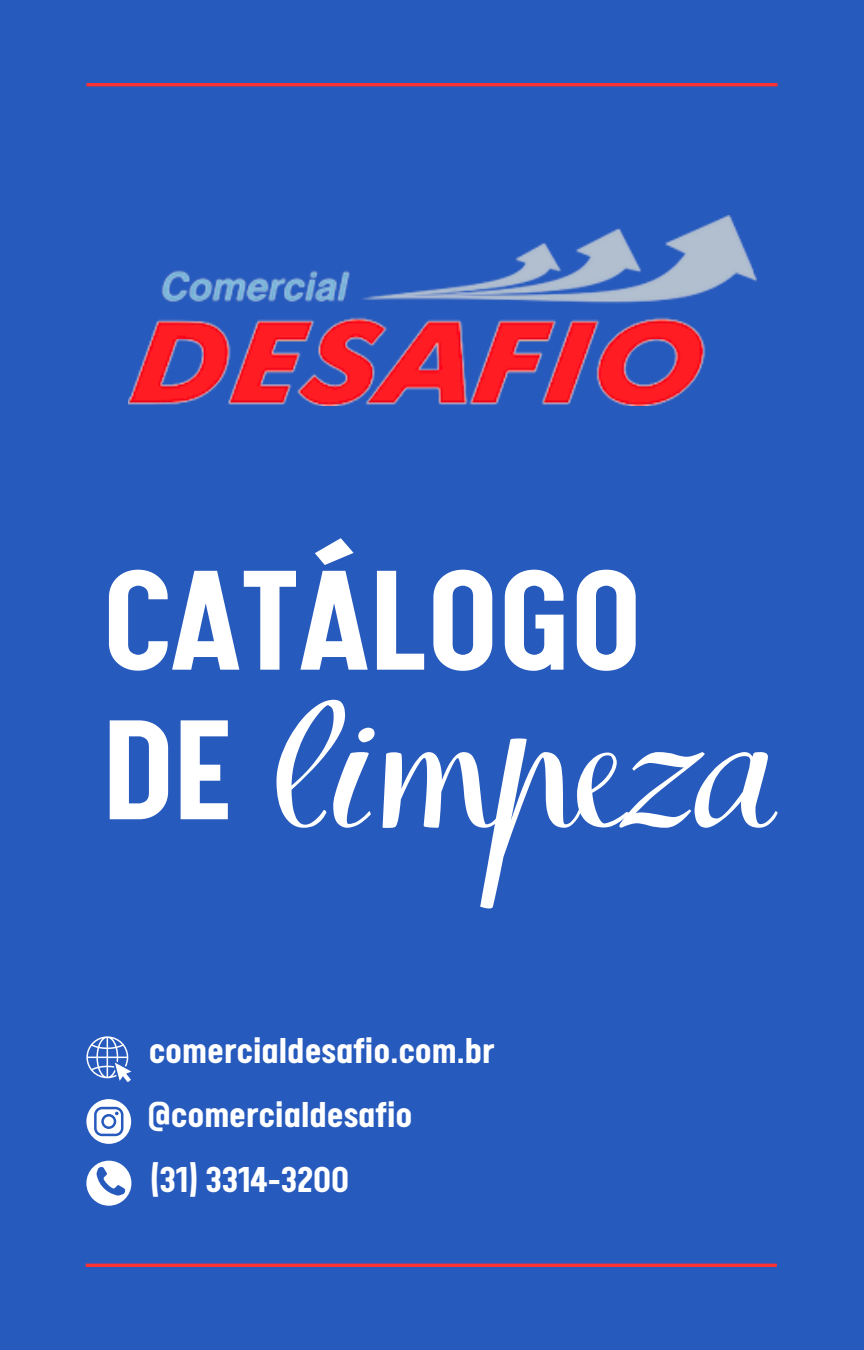
<style>
.page{position:relative;width:864px;height:1350px;background:#275abd}
.page>*{position:absolute;margin:0;border:0;box-sizing:border-box;transform-origin:0 0}
.t1{font:200.47px "Books Script";color:#fff}
.t2{font:700 159.97px "Calps Sans";color:#fff}
.t3{font:700 40.5px "Calps Sans";color:#fff}
</style>
<div class="page">
<hr style="left:86px;top:83px;width:692px;height:3px;background:#ff3131">
<hr style="left:86px;top:1264px;width:691px;height:3px;background:#ff3131">
<img style="left:129px;top:215px;width:627px;height:191px">
<svg style="left:86px;top:1036px;width:45px;height:46px"></svg>
<svg style="left:86px;top:1099px;width:45px;height:45px"></svg>
<svg style="left:86px;top:1161px;width:45px;height:45px"></svg>
<h2 class="t2" style="left:103px;top:554px;width:541px">CATÁLOGO</h2>
<h1 class="t2" style="left:103px;top:704px;width:132px">DE</h1>
<h2 class="t1" style="left:270px;top:642px;width:509px">limpeza</h2>
<p class="t3" style="left:149px;top:1033px;width:347px">comercialdesafio.com.br</p>
<p class="t3" style="left:147px;top:1098px;width:267px">@comercialdesafio</p>
<p class="t3" style="left:150px;top:1162px;width:201px">(31) 3314-3200</p>
</div>
